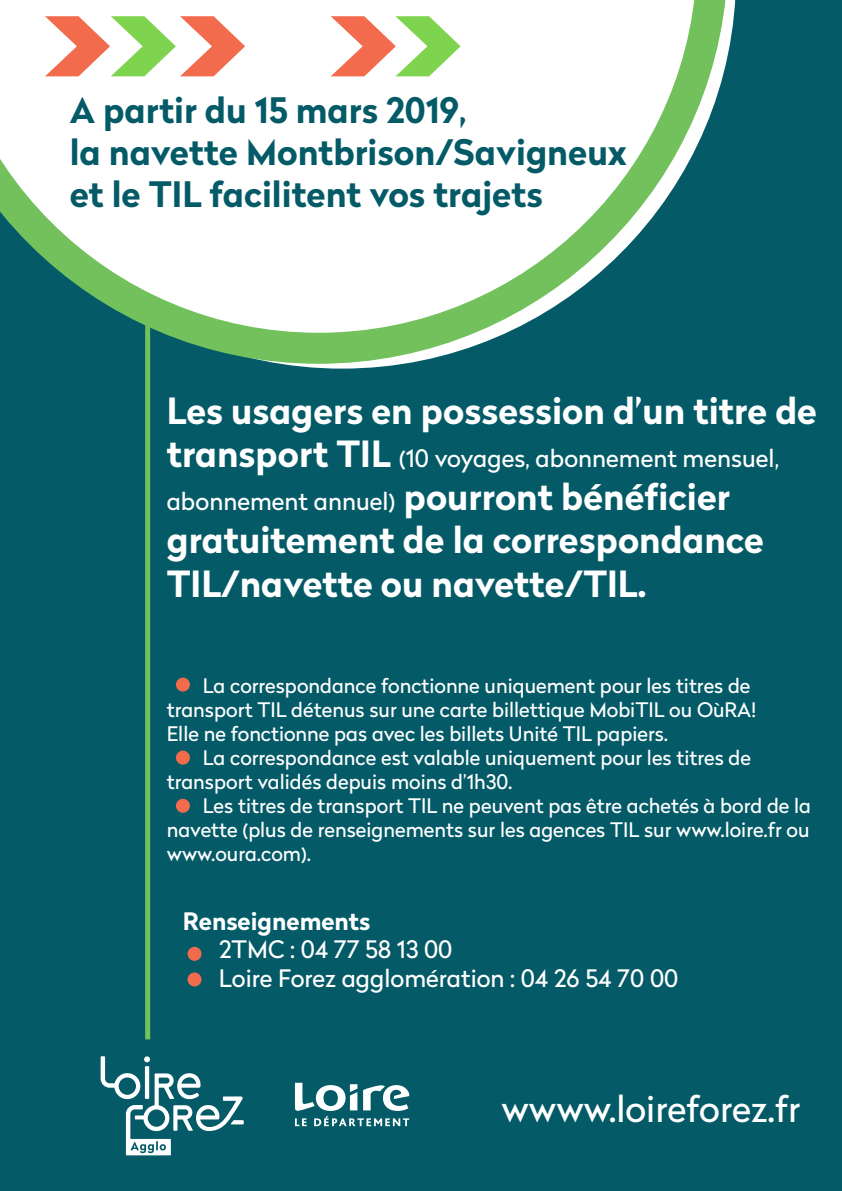
<style>
.page{position:relative;width:842px;height:1191px;background:#045b67}
.page>*{position:absolute;margin:0;border:0;box-sizing:border-box;transform-origin:0 0}
.t1{font:700 36px/43.2px "Radikal";color:#fff}
.t2{font:36px "Radikal";color:#fff}
.t3{font:700 35px/42px "Radikal";color:#045b67}
.t4{font:24px/28.8px "Radikal";color:#fff}
.t5{font:700 24px "Radikal";color:#fff}
.t6{font:20px/24px "Radikal";color:#fff}
.s1{font-weight:700;font-size:36px}
.s2{font-weight:400;font-size:24px}
</style>
<div class="page">
<svg style="left:0;top:0;width:728px;height:364px"></svg>
<div style="left:145px;top:317px;width:5px;height:722px;background:#72c15c"></div>
<svg style="left:101px;top:1056px;width:143px;height:99px"></svg>
<svg style="left:331px;top:16px;width:129px;height:60px;background:#dacda3"></svg>
<svg style="left:45px;top:16px;width:200px;height:60px;background:#e5c6a6"></svg>
<svg style="left:295px;top:1082px;width:114px;height:44px"></svg>
<div style="left:176px;top:677px;width:14px;height:14px;background:#f26b4d;border-radius:50%"></div>
<div style="left:176px;top:750px;width:14px;height:14px;background:#f26b4d;border-radius:50%"></div>
<div style="left:176px;top:799px;width:14px;height:13px;background:#f26b4d;border-radius:50%"></div>
<div style="left:188px;top:946px;width:13px;height:14px;background:#f26b4d;border-radius:50%"></div>
<div style="left:188px;top:972px;width:13px;height:14px;background:#f26b4d;border-radius:50%"></div>
<h2 class="t3" style="left:70px;top:88px;width:558px">A partir du 15 mars 2019,<br>la navette Montbrison/Savigneux et le TIL facilitent vos trajets</h2>
<h1 class="t1" style="left:167px;top:388px;width:652px">Les usagers en possession d’un titre de</h1>
<p class="t4" style="left:167px;top:443px;width:614px"><span class="s1">transport TIL</span> (10 voyages, abonnement mensuel,</p>
<h1 class="t1" style="left:167px;top:475px;width:599px"><span class="s2">abonnement annuel)</span> pourront bénéficier gratuitement de la correspondance<br>TIL/navette ou navette/TIL.</h1>
<p class="t6" style="left:167px;top:673px;width:591px;text-indent:36px">La correspondance fonctionne uniquement pour les titres de transport TIL détenus sur une carte billettique MobiTIL ou OùRA!<br>Elle ne fonctionne pas avec les billets Unité TIL papiers.</p>
<p class="t6" style="left:167px;top:745px;width:586px;text-indent:36px">La correspondance est valable uniquement pour les titres de transport validés depuis moins d’1h30.</p>
<p class="t6" style="left:167px;top:793px;width:646px;text-align:justify;text-indent:36px">Les titres de transport TIL ne peuvent pas être achetés à bord de la navette (plus de renseignements sur les agences TIL sur www.loire.fr ou www.oura.com).</p>
<p class="t5" style="left:183px;top:903px;width:189px">Renseignements</p>
<p class="t4" style="left:219px;top:934px;width:461px">2TMC : 04 77 58 13 00<br>Loire Forez agglomération : 04 26 54 70 00</p>
<h1 class="t2" style="left:501px;top:1083px;width:300px">wwww.loireforez.fr</h1>
</div>
